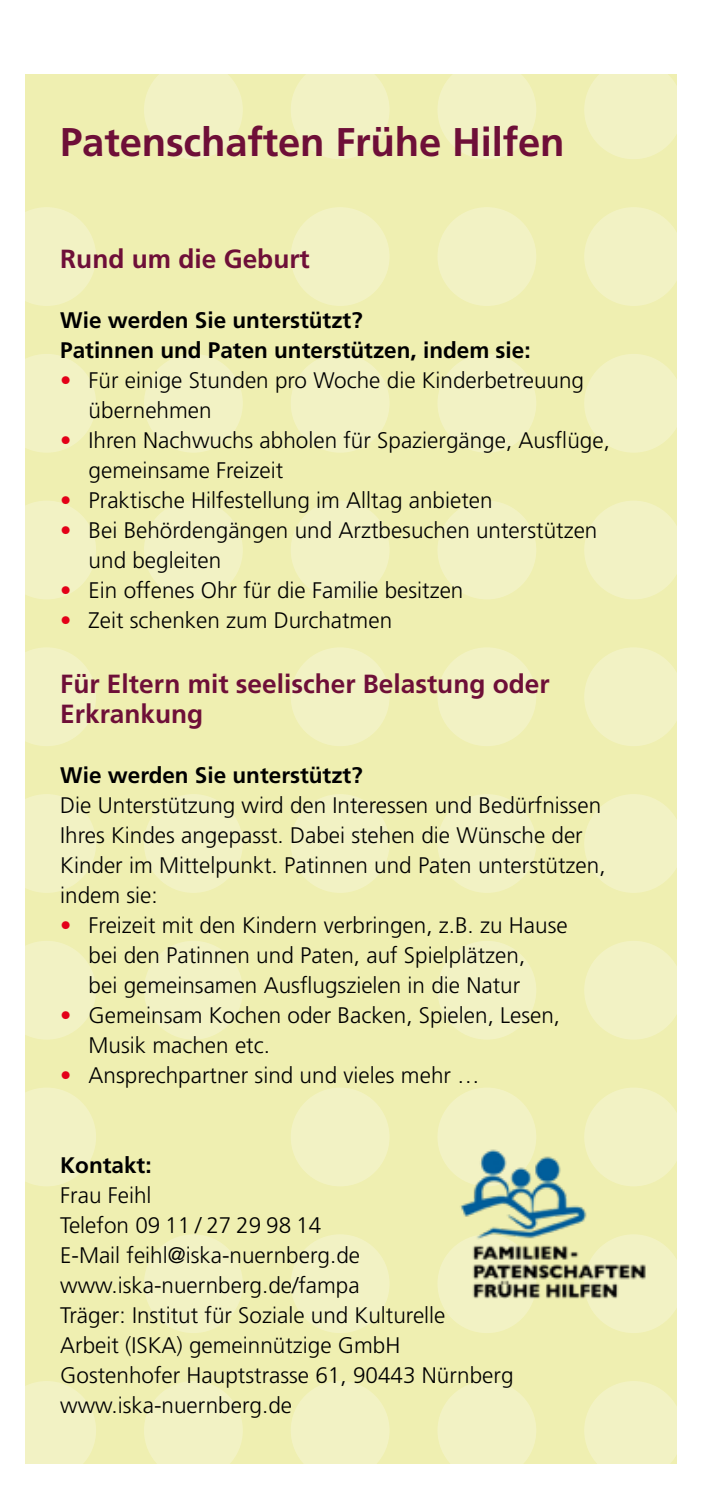
<style>
.page{position:relative;width:702px;height:1489px;background:#fff}
.page>*{position:absolute;margin:0;border:0;box-sizing:border-box;transform-origin:0 0}
.t1{font:700 40px "Frutiger";letter-spacing:-.005em;color:#6e0f38}
.t2{font:700 26.25px/30px "Frutiger";color:#6e0f38}
.t3{font:300 22.5px/30px "Frutiger";color:#000}
.t4{font:700 22.5px/30px "Frutiger";color:#000}
.s1{color:#e30018}
</style>
<div class="page">
<div style="left:25px;top:74px;width:652px;height:1389px;background:#efefb1"></div>
<svg style="left:144px;top:60px;width:99px;height:99px;background:#f3f3c9"></svg>
<svg style="left:291px;top:60px;width:98px;height:99px;background:#f3f3c9"></svg>
<svg style="left:437px;top:60px;width:99px;height:99px;background:#f3f3c8"></svg>
<svg style="left:584px;top:60px;width:99px;height:99px;background:#f3f3ca"></svg>
<svg style="left:25px;top:207px;width:71px;height:99px"></svg>
<div style="left:291px;top:207px;width:98px;height:99px;background:#f2f2c4;border-radius:50%"></div>
<div style="left:437px;top:207px;width:99px;height:99px;background:#f2f2c4;border-radius:50%"></div>
<div style="left:584px;top:207px;width:99px;height:99px;background:#f2f2c4;border-radius:50%"></div>
<svg style="left:25px;top:354px;width:71px;height:98px"></svg>
<div style="left:144px;top:354px;width:99px;height:98px;background:#f2f2c4;border-radius:50%"></div>
<div style="left:291px;top:354px;width:98px;height:98px;background:#f2f2c4;border-radius:50%"></div>
<div style="left:437px;top:354px;width:99px;height:98px;background:#f2f2c4;border-radius:50%"></div>
<div style="left:584px;top:354px;width:99px;height:98px;background:#f2f2c4;border-radius:50%"></div>
<svg style="left:25px;top:501px;width:71px;height:98px"></svg>
<div style="left:144px;top:500px;width:99px;height:99px;background:#f2f2c4;border-radius:50%"></div>
<div style="left:291px;top:500px;width:98px;height:99px;background:#f2f2c4;border-radius:50%"></div>
<div style="left:437px;top:500px;width:99px;height:99px;background:#f2f2c4;border-radius:50%"></div>
<div style="left:584px;top:500px;width:99px;height:99px;background:#f2f2c4;border-radius:50%"></div>
<svg style="left:25px;top:647px;width:71px;height:99px"></svg>
<div style="left:291px;top:647px;width:98px;height:99px;background:#f2f2c4;border-radius:50%"></div>
<div style="left:437px;top:647px;width:99px;height:99px;background:#f2f2c4;border-radius:50%"></div>
<div style="left:584px;top:647px;width:99px;height:99px;background:#f2f2c4;border-radius:50%"></div>
<svg style="left:25px;top:794px;width:71px;height:98px"></svg>
<div style="left:144px;top:794px;width:99px;height:98px;background:#f2f2c4;border-radius:50%"></div>
<div style="left:291px;top:794px;width:98px;height:98px;background:#f2f2c4;border-radius:50%"></div>
<div style="left:437px;top:794px;width:99px;height:98px;background:#f2f2c4;border-radius:50%"></div>
<div style="left:584px;top:794px;width:99px;height:98px;background:#f2f2c4;border-radius:50%"></div>
<svg style="left:25px;top:941px;width:71px;height:98px"></svg>
<div style="left:144px;top:940px;width:99px;height:99px;background:#f2f2c4;border-radius:50%"></div>
<div style="left:437px;top:940px;width:99px;height:99px;background:#f2f2c4;border-radius:50%"></div>
<div style="left:584px;top:940px;width:99px;height:99px;background:#f2f2c4;border-radius:50%"></div>
<svg style="left:25px;top:1088px;width:71px;height:98px"></svg>
<div style="left:291px;top:1087px;width:98px;height:99px;background:#f2f2c4;border-radius:50%"></div>
<div style="left:437px;top:1087px;width:99px;height:99px;background:#f2f2c4;border-radius:50%"></div>
<div style="left:584px;top:1087px;width:99px;height:99px;background:#f2f2c4;border-radius:50%"></div>
<div style="left:144px;top:1234px;width:99px;height:98px;background:#f2f2c4;border-radius:50%"></div>
<div style="left:291px;top:1234px;width:98px;height:98px;background:#f2f2c4;border-radius:50%"></div>
<div style="left:437px;top:1234px;width:99px;height:98px;background:#f2f2c4;border-radius:50%"></div>
<div style="left:584px;top:1234px;width:99px;height:98px;background:#f2f2c4;border-radius:50%"></div>
<svg style="left:25px;top:1381px;width:71px;height:82px;background:#f1f1c1"></svg>
<div style="left:144px;top:1380px;width:99px;height:99px;background:#f2f2c4;border-radius:50%"></div>
<div style="left:291px;top:1380px;width:98px;height:99px;background:#f2f2c4;border-radius:50%"></div>
<div style="left:437px;top:1380px;width:99px;height:99px;background:#f2f2c4;border-radius:50%"></div>
<div style="left:584px;top:1380px;width:99px;height:99px;background:#f2f2c4;border-radius:50%"></div>
<div style="left:0;top:1463px;width:702px;height:25px;background:#fff"></div>
<img style="left:459px;top:1148px;width:188px;height:150px">
<h1 class="t1" style="left:60px;top:118px;width:505px">Patenschaften Frühe Hilfen</h1>
<p class="t2" style="left:60px;top:244px;width:251px">Rund um die Geburt</p>
<p class="t4" style="left:60px;top:305px;width:472px">Wie werden Sie unterstützt?<br>Patinnen und Paten unterstützen, indem sie:</p>
<p class="t3" style="left:89px;top:365px;width:497px;text-indent:-28px"><span class="s1">•</span> Für einige Stunden pro Woche die Kinderbetreuung übernehmen</p>
<p class="t3" style="left:89px;top:425px;width:523px;text-indent:-28px"><span class="s1">•</span> Ihren Nachwuchs abholen für Spaziergänge, Ausflüge, gemeinsame Freizeit</p>
<p class="t3" style="left:60px;top:485px;width:434px"><span class="s1">•</span> Praktische Hilfestellung im Alltag anbieten</p>
<p class="t3" style="left:89px;top:515px;width:510px;text-indent:-28px"><span class="s1">•</span> Bei Behördengängen und Arztbesuchen unterstützen und begleiten</p>
<p class="t3" style="left:60px;top:575px;width:404px"><span class="s1">•</span> Ein offenes Ohr für die Familie besitzen</p>
<p class="t3" style="left:60px;top:605px;width:333px"><span class="s1">•</span> Zeit schenken zum Durchatmen</p>
<p class="t2" style="left:60px;top:669px;width:491px">Für Eltern mit seelischer Belastung oder<br>Erkrankung</p>
<p class="t4" style="left:60px;top:760px;width:304px">Wie werden Sie unterstützt?</p>
<p class="t3" style="left:60px;top:790px;width:547px">Die Unterstützung wird den Interessen und Bedürfnissen Ihres Kindes angepasst. Dabei stehen die Wünsche der Kinder im Mittelpunkt. Patinnen und Paten unterstützen, indem sie:</p>
<p class="t3" style="left:89px;top:910px;width:480px;text-indent:-28px"><span class="s1">•</span> Freizeit mit den Kindern verbringen, z.B. zu Hause bei den Patinnen und Paten, auf Spielplätzen,<br>bei gemeinsamen Ausflugszielen in die Natur</p>
<p class="t3" style="left:89px;top:1000px;width:473px;text-indent:-28px"><span class="s1">•</span> Gemeinsam Kochen oder Backen, Spielen, Lesen,<br>Musik machen etc.</p>
<p class="t3" style="left:60px;top:1060px;width:421px"><span class="s1">•</span> Ansprechpartner sind und vieles mehr …</p>
<p class="t4" style="left:60px;top:1150px;width:93px">Kontakt:</p>
<p class="t3" style="left:60px;top:1180px;width:455px">Frau Feihl<br>Telefon 09 11 / 27 29 98 14<br>E-Mail feihl@iska-nuernberg.de www.iska-nuernberg.de/fampa<br>Träger: Institut für Soziale und Kulturelle<br>Arbeit (ISKA) gemeinnützige GmbH<br>Gostenhofer Hauptstrasse 61, 90443 Nürnberg www.iska-nuernberg.de</p>
</div>
